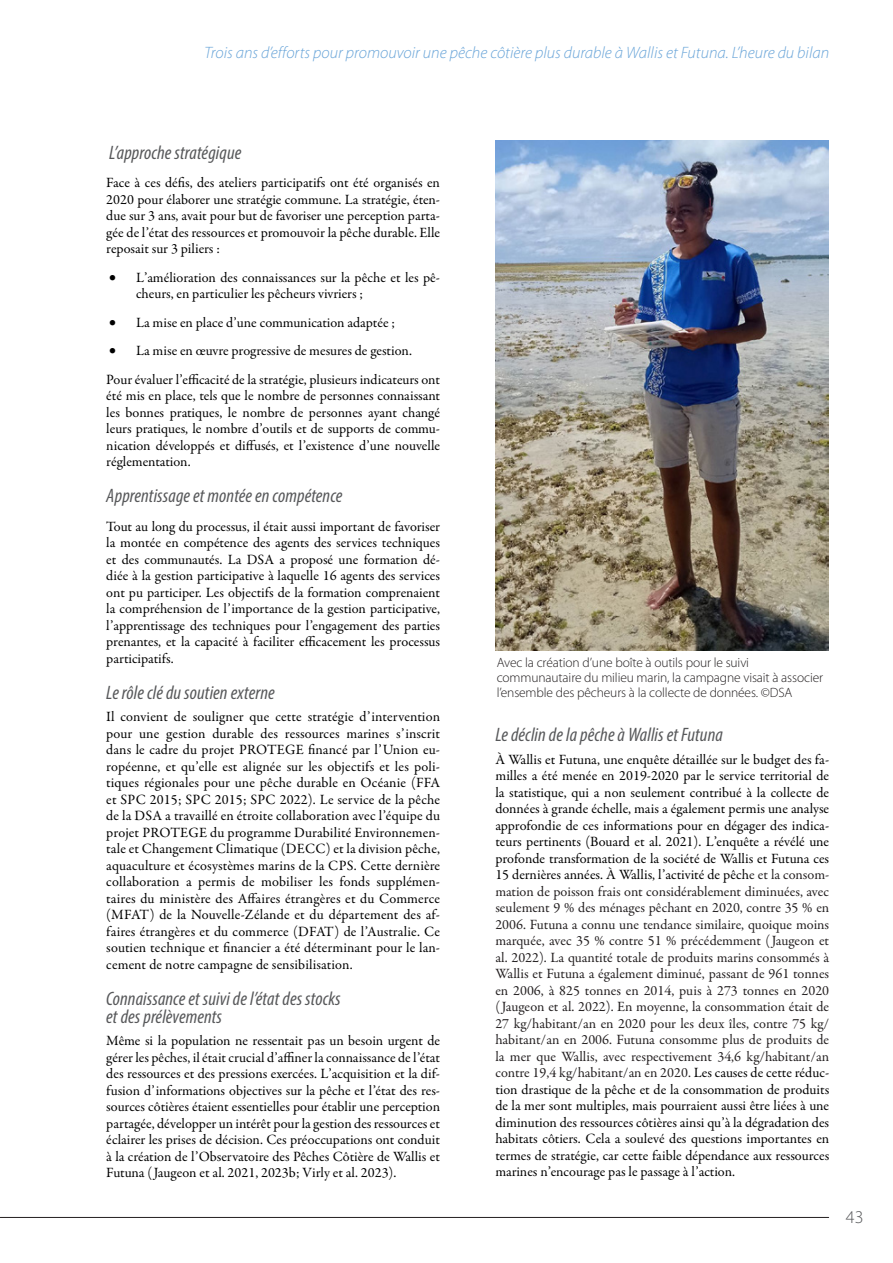
<style>
.page{position:relative;width:893px;height:1263px;background:#fff}
.page>*{position:absolute;margin:0;border:0;box-sizing:border-box;transform-origin:0 0}
.paragraph{font:italic condensed 19.5px/18px "Myriad Pro";letter-spacing:.005em;color:#57585a}
.heading_2{font:italic condensed 19.5px "Myriad Pro";letter-spacing:.005em;color:#57585a}
.t1{font:300 18px "Myriad Pro";color:#57585a}
.Title_feature{font:italic 300 16.5px "Myriad Pro";color:#68a4d8}
.paragraph-2{font:14.25px/16.5px "Garamond Premr Pro";color:#000;text-align:justify}
.caption_Figure{font:300 13.5px/15px "Myriad Pro";letter-spacing:-.01em;color:#231f20}
.s1{color:#231f20}
</style>
<div class="page">
<hr style="left:0;top:1217px;width:829px;height:1px;background:#231f20">
<img style="left:495px;top:140px;width:333px;height:511px">
<p class="Title_feature" style="left:204px;top:43px;width:626px">Trois ans d’efforts pour promouvoir une pêche côtière plus durable à Wallis et Futuna. L’heure du bilan</p>
<p class="heading_2" style="left:109px;top:141px;width:134px">L’approche stratégique</p>
<p class="paragraph-2" style="left:106px;top:175px;width:335px">Face à ces défis, des ateliers participatifs ont été organisés en 2020 pour élaborer une stratégie commune. La stratégie, éten‑ due sur 3 ans, avait pour but de favoriser une perception parta‑ gée de l’état des ressources et promouvoir la pêche durable. Elle reposait sur 3 piliers :</p>
<p class="paragraph-2" style="left:136px;top:269px;width:306px;text-indent:-27px">• L’amélioration des connaissances sur la pêche et les pê‑ cheurs, en particulier les pêcheurs vivriers ;</p>
<p class="paragraph-2" style="left:109px;top:314px;width:288px">• La mise en place d’une communication adaptée ;</p>
<p class="paragraph-2" style="left:109px;top:343px;width:304px">• La mise en œuvre progressive de mesures de gestion.</p>
<p class="paragraph-2" style="left:106px;top:371px;width:335px">Pour évaluer l’efficacité de la stratégie, plusieurs indicateurs ont été mis en place, tels que le nombre de personnes connaissant les bonnes pratiques, le nombre de personnes ayant changé leurs pratiques, le nombre d’outils et de supports de commu‑ nication développés et diffusés, et l’existence d’une nouvelle réglementation.</p>
<p class="heading_2" style="left:106px;top:484px;width:238px">Apprentissage et montée en compétence</p>
<p class="paragraph-2" style="left:106px;top:518px;width:335px">Tout au long du processus, il était aussi important de favoriser la montée en compétence des agents des services techniques et des communautés. La DSA a proposé une formation dé‑ diée à la gestion participative à laquelle 16 agents des services ont pu participer. Les objectifs de la formation comprenaient la compréhension de l’importance de la gestion participative, l’apprentissage des techniques pour l’engagement des parties prenantes, et la capacité à faciliter efficacement les processus participatifs.</p>
<p class="paragraph" style="left:106px;top:683px;width:170px">Le rôle clé du soutien externe</p>
<p class="paragraph-2" style="left:106px;top:709px;width:335px">Il convient de souligner que cette stratégie d’intervention pour une gestion durable des ressources marines s’inscrit dans le cadre du projet PROTEGE financé par l’Union eu‑ ropéenne, et qu’elle est alignée sur les objectifs et les poli‑ tiques régionales pour une pêche durable en Océanie (FFA et SPC 2015; SPC 2015; SPC 2022). Le service de la pêche de la DSA a travaillé en étroite collaboration avec l’équipe du projet PROTEGE du programme Durabilité Environnemen‑ tale et Changement Climatique (DECC) et la division pêche, aquaculture et écosystèmes marins de la CPS. Cette dernière collaboration a permis de mobiliser les fonds supplémen‑ taires du ministère des Affaires étrangères et du Commerce (MFAT) de la Nouvelle-Zélande et du département des af‑ faires étrangères et du commerce (DFAT) de l’Australie. Ce soutien technique et financier a été déterminant pour le lan‑ cement de notre campagne de sensibilisation.</p>
<p class="paragraph" style="left:106px;top:989px;width:236px">Connaissance et suivi de l’état des stocks et des prélèvements</p>
<p class="paragraph-2" style="left:106px;top:1033px;width:335px">Même si la population ne ressentait pas un besoin urgent de gérer les pêches, il était crucial d’affiner la connaissance de l’état des ressources et des pressions exercées. L’acquisition et la dif‑ fusion d’informations objectives sur la pêche et l’état des res‑ sources côtières étaient essentielles pour établir une perception partagée, développer un intérêt pour la gestion des ressources et éclairer les prises de décision. Ces préoccupations ont conduit à la création de l’Observatoire des Pêches Côtière de Wallis et Futuna (Jaugeon et al. 2021, 2023b; Virly et al. 2023).</p>
<p class="caption_Figure" style="left:497px;top:655px;width:328px">Avec la création d’une boîte à outils pour le suivi communautaire du milieu marin, la campagne visait à associer l’ensemble des pêcheurs à la collecte de données. ©DSA</p>
<p class="paragraph" style="left:495px;top:726px;width:229px">Le déclin de la pêche à Wallis et Futuna</p>
<p class="paragraph-2" style="left:495px;top:751px;width:335px">À Wallis et Futuna, une enquête détaillée sur le budget des fa‑ milles a été menée en 2019-2020 par le service territorial de la statistique, qui a non seulement contribué à la collecte de données à grande échelle, mais a également permis une analyse approfondie de ces informations pour en dégager des indica‑ teurs pertinents (Bouard et al. 2021). L’enquête a révélé une profonde transformation de la société de Wallis et Futuna ces 15 dernières années. À Wallis, l’activité de pêch<span class="s1">e et la consom‑ mation de poisson frais ont considérablement diminuées, avec seulement 9 % des ménages pêchant en 2020, contre 35 % en 2006. Futuna a connu une tendance similaire, quoique moins marquée, avec 35 % contre 51 % précédemment ( Jaugeon et al. 2022). La quantité totale de produits marins consommés à Wallis et Futuna a également diminué, passant de 961 tonnes en 2006, à 825 tonnes en 2014, puis à 273 tonnes en 2020 (Jaugeon et al. 2022). En moyenne, la consommation était de 27 kg/habitant/an en 2020 pour les deux îles, contre 75 kg/ habitant/an en 2006. Futuna consomme plus de produits de la mer que Wallis, avec respectivement 34,6 kg/habitant/an contre 19,4 kg/habitant/an en 2020.</span> Les causes de cette réduc‑ tion drastique de la pêche et de la consommation de produits de la mer sont multiples, mais pourraient aussi être liées à une diminution des ressources côtières ainsi qu’à la dégradation des habitats côtiers. Cela a soulevé des questions importantes en termes de stratégie, car cette faible dépendance aux ressources marines n’encourage pas le passage à l’action.</p>
<p class="t1" style="left:846px;top:1206px;width:19px">43</p>
</div>
